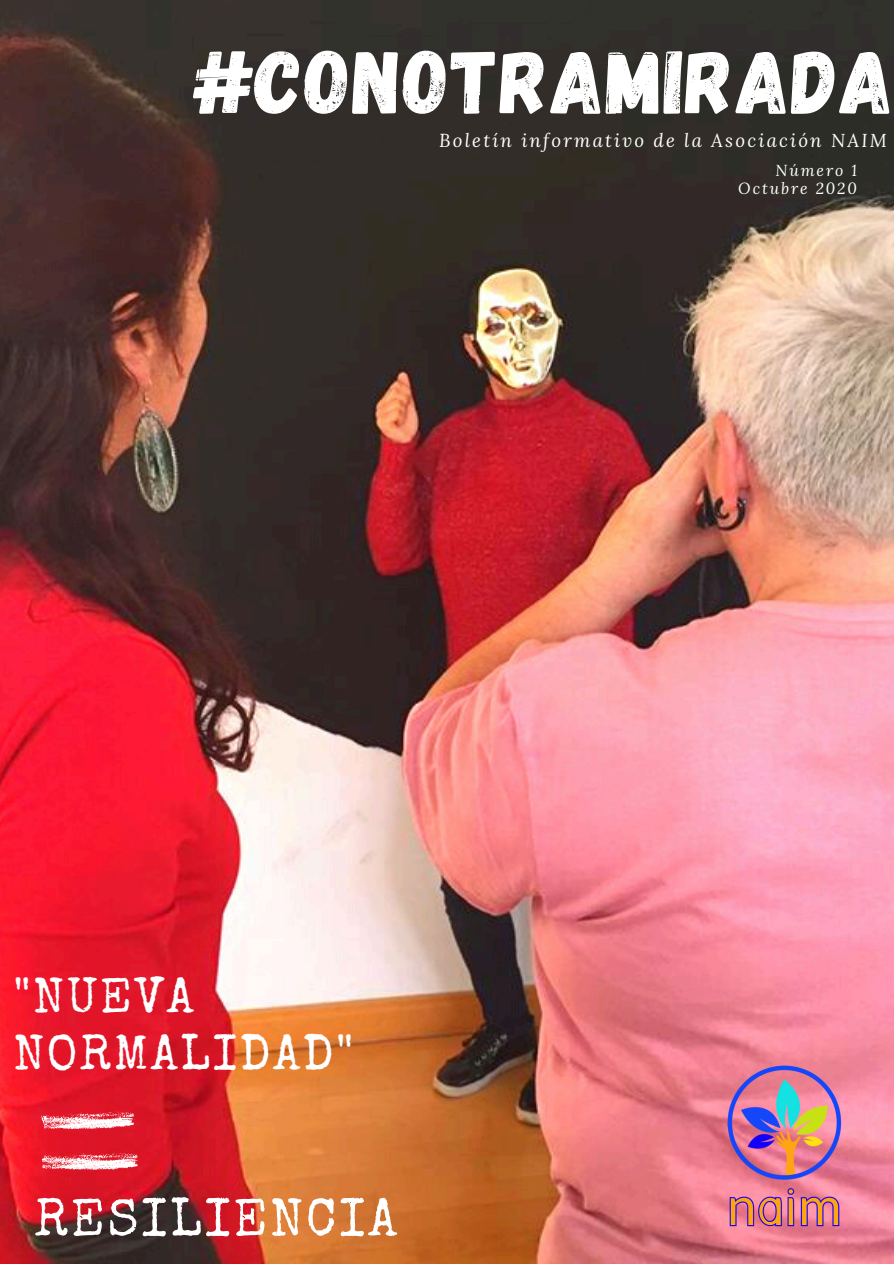
<style>
.page{position:relative;width:894px;height:1264px;background:#fff}
.page>*{position:absolute;margin:0;border:0;box-sizing:border-box;transform-origin:0 0}
.t1{font:89.25px "Gagalin";letter-spacing:.02em;color:#fff}
.t2{font:52.95px "Special Elite";letter-spacing:.05em;color:#fff}
.t3{font:49.5px/56.7px "Special Elite";letter-spacing:.05em;color:#fff}
.t4{font:italic 18.6px "Lora";letter-spacing:.12em;color:#fff}
.t5{font:italic 15.9px "Lora";letter-spacing:.12em;color:#fff}
</style>
<div class="page">
<img style="left:0;top:0;width:893px;height:1263px">
<img style="left:675px;top:1037px;width:218px;height:219px">
<svg style="left:40px;top:1111px;width:98px;height:58px;background:#e85966"></svg>
<h3 class="t1" style="left:193px;top:24px;width:701px">#CONOTRAMIRADA</h3>
<p class="t4" style="left:439px;top:128px;width:449px">Boletín informativo de la Asociación NAIM</p>
<p class="t5" style="left:775px;top:160px;width:83px">Número 1</p>
<h2 class="t5" style="left:738px;top:178px;width:120px">Octubre 2020</h2>
<h1 class="t3" style="left:13px;top:973px;width:341px">"NUEVA<br>NORMALIDAD"</h1>
<p class="t2" style="left:34px;top:1197px;width:364px">RESILIENCIA</p>
</div>
